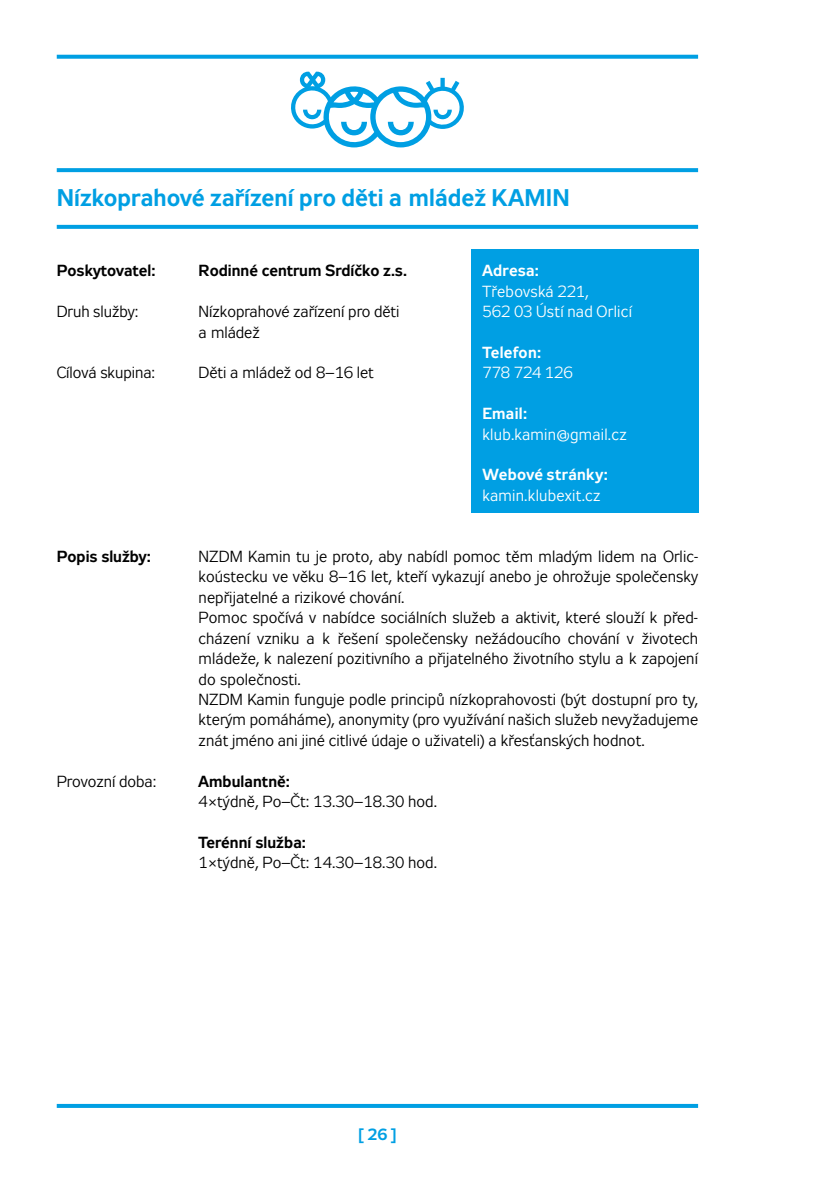
<style>
.page{position:relative;width:840px;height:1191px;background:#fff}
.page>*{position:absolute;margin:0;border:0;box-sizing:border-box;transform-origin:0 0}
.t1{font:700 24px "Zeppelin 31";letter-spacing:.005em;color:#009fe3}
.t2{font:16px/20.4px "Zeppelin 31";letter-spacing:.005em;color:#000}
.t3{font:16px/20.4px "Zeppelin 31";letter-spacing:.015em;color:#fff}
.t4{font:700 16px "Zeppelin 31";color:#000}
.t5{font:700 16px "Zeppelin 31";letter-spacing:.02em;color:#fff}
.t6{font:700 16px "Zeppelin 31";color:#009fe3}
</style>
<div class="page">
<svg style="left:57px;top:225px;width:640px;height:4px;background:#09a2e3"></svg>
<svg style="left:57px;top:168px;width:640px;height:4px;background:#08a2e3"></svg>
<svg style="left:57px;top:55px;width:640px;height:4px;background:#12a5e4"></svg>
<svg style="left:291px;top:72px;width:173px;height:75px"></svg>
<svg style="left:57px;top:1104px;width:640px;height:4px;background:#04a0e3"></svg>
<div style="left:471px;top:249px;width:226px;height:264px;background:#009fe3"></div>
<h1 class="t1" style="left:57px;top:185px;width:514px">Nízkoprahové zařízení pro děti a mládež KAMIN</h1>
<p class="t4" style="left:57px;top:262px;width:100px">Poskytovatel:</p>
<p class="t2" style="left:57px;top:303px;width:83px">Druh služby:</p>
<p class="t2" style="left:57px;top:364px;width:100px">Cílová skupina:</p>
<p class="t4" style="left:57px;top:547px;width:96px">Popis služby:</p>
<p class="t2" style="left:57px;top:772px;width:101px">Provozní doba:</p>
<p class="t4" style="left:198px;top:262px;width:210px">Rodinné centrum Srdíčko z.s.</p>
<p class="t2" style="left:198px;top:303px;width:202px">Nízkoprahové zařízení pro děti a mládež</p>
<p class="t2" style="left:198px;top:364px;width:177px">Děti a mládež od 8–16 let</p>
<p class="t5" style="left:482px;top:262px;width:58px">Adresa:</p>
<p class="t3" style="left:482px;top:282px;width:151px">Třebovská 221,<br>562 03 Ústí nad Orlicí</p>
<p class="t5" style="left:482px;top:343px;width:60px">Telefon:</p>
<p class="t3" style="left:482px;top:364px;width:92px">778 724 126</p>
<p class="t5" style="left:482px;top:404px;width:46px">Email:</p>
<p class="t3" style="left:482px;top:425px;width:146px">klub.kamin@gmail.cz</p>
<p class="t5" style="left:482px;top:466px;width:127px">Webové stránky:</p>
<p class="t3" style="left:482px;top:486px;width:120px">kamin.klubexit.cz</p>
<p class="t2" style="left:198px;top:548px;width:500px">NZDM Kamin tu je proto, aby nabídl pomoc těm mladým lidem na Orlic&shy;koústecku ve věku 8–16 let, kteří vykazují anebo je ohrožuje společensky nepřijatelné a rizikové chování.<br>Pomoc spočívá v nabídce sociálních služeb a aktivit, které slouží k před&shy;cházení vzniku a k řešení společensky nežádoucího chování v životech mládeže, k nalezení pozitivního a přijatelného životního stylu a k zapojení do společnosti.<br>NZDM Kamin funguje podle principů nízkoprahovosti (být dostupní pro ty, kterým pomáháme), anonymity (pro využívání našich služeb nevyžadujeme znát jméno ani jiné citlivé údaje o uživateli) a křesťanských hodnot.</p>
<p class="t4" style="left:198px;top:772px;width:93px">Ambulantně:</p>
<p class="t2" style="left:198px;top:793px;width:240px">4×týdně, Po–Čt: 13.30–18.30 hod.</p>
<p class="t4" style="left:198px;top:833px;width:109px">Terénní služba:</p>
<p class="t2" style="left:198px;top:854px;width:240px">1×týdně, Po–Čt: 14.30–18.30 hod.</p>
<p class="t6" style="left:358px;top:1125px;width:40px">[ 26 ]</p>
</div>
